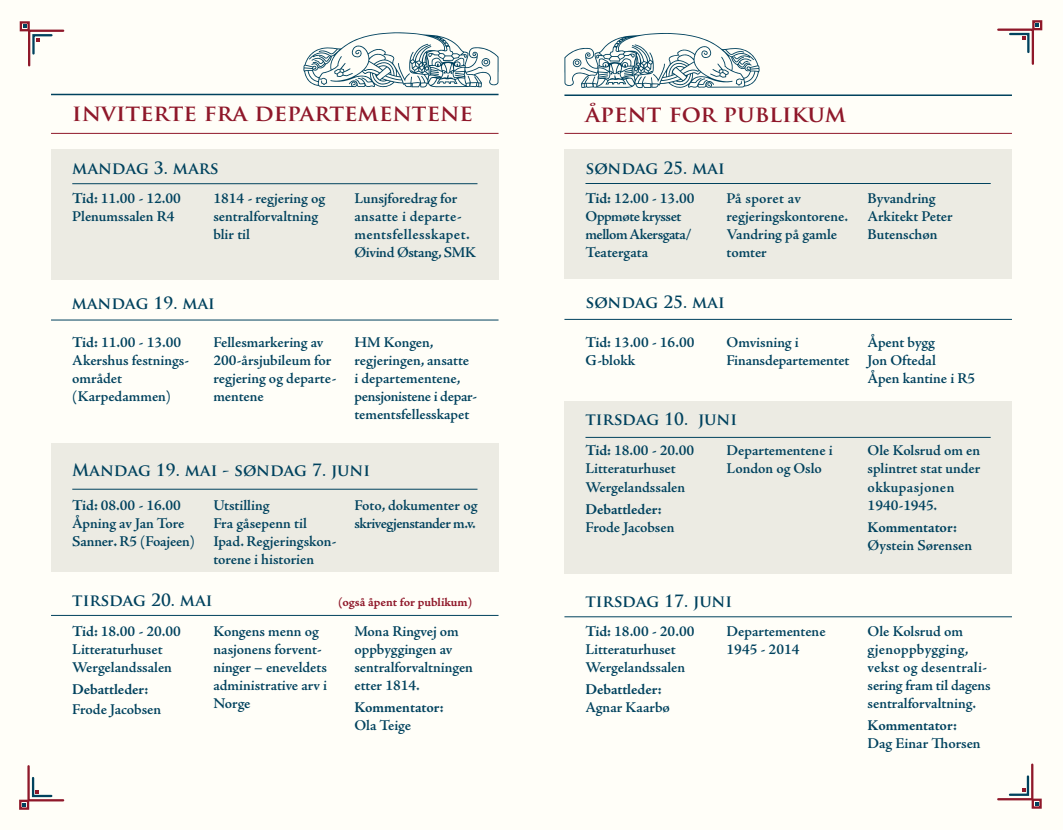
<style>
.page{position:relative;width:1063px;height:830px;background:#fff}
.page>*{position:absolute;margin:0;border:0;box-sizing:border-box;transform-origin:0 0}
.t1{font:700 22.5px "Trajan Pro";color:#8f182a}
.t2{font:700 16.5px "Trajan Pro";color:#00425e}
.t3{font:600 15px/18px "Adobe Jenson Pro";letter-spacing:-.01em;color:#00425e}
.t4{font:700 15px "Adobe Jenson Pro";letter-spacing:-.005em;color:#00425e}
.t5{font:600 15px/18px "Adobe Jenson Pro";letter-spacing:-.035em;color:#00425e}
.t6{font:600 15px/18px "Adobe Jenson Pro";letter-spacing:-.03em;color:#00425e}
.t7{font:12px "Adobe Jenson Pro Bold Capt";color:#8f182a}
.s1{font-weight:700}
</style>
<div class="page">
<div style="left:0;top:0;width:1063px;height:829px;background:#fffef8"></div>
<div style="left:564px;top:401px;width:448px;height:172px;background:#ecebe3"></div>
<div style="left:564px;top:149px;width:448px;height:129px;background:#ecebe3"></div>
<div style="left:51px;top:443px;width:448px;height:128px;background:#ecebe3"></div>
<div style="left:51px;top:149px;width:448px;height:130px;background:#ecebe3"></div>
<hr style="left:51px;top:319px;width:448px;height:1px;background:#00425e">
<hr style="left:72px;top:183px;width:405px;height:1px;background:#00425e">
<hr style="left:72px;top:488px;width:405px;height:1px;background:#00425e">
<hr style="left:51px;top:614px;width:448px;height:1px;background:#00425e">
<hr style="left:585px;top:183px;width:406px;height:1px;background:#00425e">
<hr style="left:564px;top:319px;width:448px;height:1px;background:#00425e">
<hr style="left:585px;top:437px;width:406px;height:1px;background:#00425e">
<hr style="left:564px;top:616px;width:448px;height:1px;background:#00425e">
<svg style="left:303px;top:32px;width:196px;height:56px"></svg>
<svg style="left:564px;top:33px;width:196px;height:56px"></svg>
<hr style="left:51px;top:94px;width:448px;height:1px;background:#00425e">
<hr style="left:564px;top:94px;width:448px;height:2px;background:#00425e">
<hr style="left:51px;top:133px;width:448px;height:1px;background:#8f182a">
<hr style="left:564px;top:133px;width:448px;height:1px;background:#8f182a">
<svg style="left:997px;top:20px;width:46px;height:45px"></svg>
<svg style="left:997px;top:763px;width:45px;height:46px"></svg>
<svg style="left:19px;top:765px;width:46px;height:45px"></svg>
<svg style="left:19px;top:21px;width:46px;height:46px"></svg>
<h1 class="t1" style="left:72px;top:99px;width:402px">INVITERTE FRA DEPARTEMENTENE</h1>
<h1 class="t1" style="left:585px;top:100px;width:262px">ÅPENT FOR PUBLIKUM</h1>
<p class="t2" style="left:72px;top:158px;width:148px">MANDAG 3. MARS</p>
<p class="t2" style="left:585px;top:158px;width:141px">SØNDAG 25. MAI</p>
<p class="t3" style="left:72px;top:190px;width:110px"><span class="s1">Tid:</span> 11.00 - 12.00<br>Plenumssalen R4</p>
<p class="t3" style="left:213px;top:190px;width:113px">1814 - regjering og sentralforvaltning blir til</p>
<p class="t3" style="left:354px;top:190px;width:123px">Lunsjforedrag for ansatte i departe&shy;mentsfellesskapet.<br>Øivind Østang, SMK</p>
<p class="t2" style="left:72px;top:293px;width:145px">MANDAG 19. MAI</p>
<p class="t3" style="left:72px;top:334px;width:118px"><span class="s1">Tid:</span> 11.00 - 13.00<br>Akershus festnings&shy;området (Karpedammen)</p>
<p class="t3" style="left:213px;top:334px;width:124px">Fellesmarkering av<br>200-årsjubileum for regjering og departe&shy;mentene</p>
<p class="t3" style="left:354px;top:334px;width:124px">HM Kongen, regjeringen, ansatte<br>i departementene, pensjonistene i depar&shy;tementsfellesskapet</p>
<p class="t2" style="left:72px;top:459px;width:299px">MANDAG 19. MAI - SØNDAG 7. JUNI</p>
<p class="t6" style="left:72px;top:496px;width:124px"><span class="s1">Tid:</span> 08.00 - 16.00<br>Åpning av Jan Tore<br>Sanner<span class="s1">.</span> R5 (Foajeen)</p>
<p class="t3" style="left:213px;top:496px;width:125px">Utstilling<br>Fra gåsepenn til<br>Ipad. Regjeringskon&shy;torene i historien</p>
<p class="t3" style="left:354px;top:496px;width:125px">Foto, dokumenter og skrivegjenstander m.v.</p>
<p class="t2" style="left:72px;top:589px;width:142px">TIRSDAG 20. MAI</p>
<p class="t7" style="left:338px;top:594px;width:135px">(også åpent for publikum)</p>
<p class="t3" style="left:72px;top:622px;width:110px"><span class="s1">Tid:</span> 18.00 - 20.00<br>Litteraturhuset<br>Wergelandssalen</p>
<p class="t4" style="left:72px;top:680px;width:78px">Debattleder:</p>
<p class="t3" style="left:72px;top:700px;width:91px">Frode Jacobsen</p>
<p class="t3" style="left:213px;top:622px;width:115px">Kongens menn og nasjonens forvent&shy;ninger – eneveldets administrative arv i<br>Norge</p>
<p class="t3" style="left:354px;top:622px;width:120px">Mona Ringvej om oppbyggingen av sentralforvaltningen etter 1814.</p>
<p class="t4" style="left:354px;top:698px;width:91px">Kommentator:</p>
<p class="t3" style="left:354px;top:716px;width:58px">Ola Teige</p>
<p class="t5" style="left:586px;top:190px;width:110px"><span class="s1">Tid:</span> 12.00 - 13.00<br>Oppmøte krysset mellom Akersgata/<br>Teatergata</p>
<p class="t3" style="left:727px;top:190px;width:123px">På sporet av regjeringskontorene.<br>Vandring på gamle tomter</p>
<p class="t2" style="left:585px;top:292px;width:141px">SØNDAG 25. MAI</p>
<p class="t3" style="left:586px;top:334px;width:110px"><span class="s1">Tid:</span> 13.00 - 16.00<br>G-blokk</p>
<p class="t3" style="left:727px;top:334px;width:124px">Omvisning i<br>Finansdepartementet</p>
<p class="t2" style="left:585px;top:408px;width:153px">TIRSDAG 10. JUNI</p>
<p class="t3" style="left:586px;top:442px;width:110px"><span class="s1">Tid:</span> 18.00 - 20.00<br>Litteraturhuset<br>Wergelandssalen</p>
<p class="t4" style="left:586px;top:500px;width:78px">Debattleder:</p>
<p class="t3" style="left:586px;top:518px;width:91px">Frode Jacobsen</p>
<p class="t3" style="left:727px;top:442px;width:108px">Departementene i<br>London og Oslo</p>
<p class="t2" style="left:585px;top:590px;width:148px">TIRSDAG 17. JUNI</p>
<p class="t3" style="left:586px;top:622px;width:110px"><span class="s1">Tid:</span> 18.00 - 20.00<br>Litteraturhuset<br>Wergelandssalen</p>
<p class="t4" style="left:586px;top:680px;width:78px">Debattleder:</p>
<p class="t3" style="left:586px;top:698px;width:86px">Agnar Kaarbø</p>
<p class="t3" style="left:727px;top:622px;width:101px">Departementene<br>1945 - 2014</p>
<p class="t3" style="left:868px;top:190px;width:87px">Byvandring<br>Arkitekt Peter<br>Butenschøn</p>
<p class="t3" style="left:868px;top:334px;width:109px">Åpent bygg<br>Jon Oftedal<br>Åpen kantine i R5</p>
<p class="t3" style="left:868px;top:442px;width:114px">Ole Kolsrud om en splintret stat under okkupasjonen<br>1940-1945.</p>
<p class="t4" style="left:868px;top:518px;width:91px">Kommentator:</p>
<p class="t3" style="left:868px;top:536px;width:106px">Øystein Sørensen</p>
<p class="t3" style="left:868px;top:622px;width:125px">Ole Kolsrud om gjenoppbygging, vekst og desentrali&shy;sering fram til dagens sentralforvaltning.</p>
<p class="t4" style="left:868px;top:716px;width:91px">Kommentator:</p>
<p class="t3" style="left:868px;top:734px;width:115px">Dag Einar Thorsen</p>
</div>
